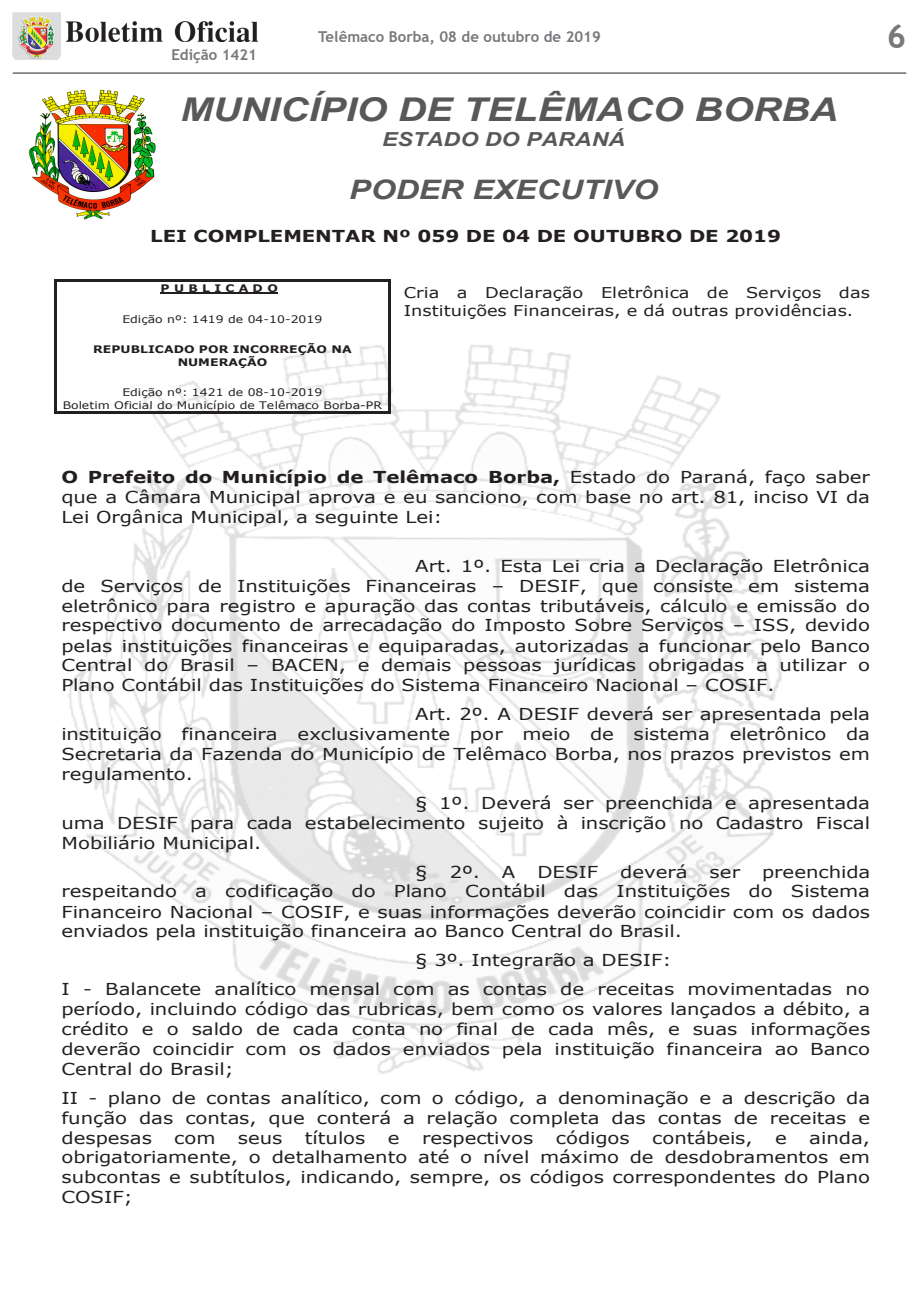
<style>
.page{position:relative;width:919px;height:1289px;background:#fff}
.page>*{position:absolute;margin:0;border:0;box-sizing:border-box;transform-origin:0 0}
.t1{font:700 33px "Trebuchet MS";color:#76787b}
.t2{font:italic 700 32.7px "Arial";color:#57585a;scale:1.2 1}
.t3{font:italic 700 26.85px "Arial";color:#57585a;scale:1.2 1}
.t4{font:italic 700 19.35px "Arial";color:#57585a;scale:1.2 1}
.t5{font:16.5px/20px "Verdana";letter-spacing:-.005em;color:#231f20;text-align:justify;scale:1.2 1}
.t6{font:700 16.5px "Verdana";color:#231f20;scale:1.2 1}
.t7{font:700 15px "Trebuchet MS";color:#76787b}
.t8{font:14.85px/18.3px "Verdana";color:#231f20;scale:1.2 1}
.t9{font:10.35px/12.8px "Verdana";color:#231f20;text-align:center;scale:1.2 1}
.t10{font:700 10.35px/12.5px "Verdana";letter-spacing:.005em;color:#231f20;text-align:center;scale:1.2 1}
.s1{font-weight:700}
</style>
<div class="page">
<img style="left:13px;top:13px;width:47px;height:47px">
<img style="left:66px;top:21px;width:191px;height:21px">
<hr style="left:13px;top:73px;width:893px;height:1px;background:#231f20">
<img style="left:29px;top:89px;width:127px;height:131px">
<img style="left:54px;top:306px;width:728px;height:768px">
<hr style="left:161px;top:293px;width:117px;height:1px;background:#231f20">
<hr style="left:56px;top:279px;width:332px;height:2px;background:#231f20">
<hr style="left:54px;top:281px;width:2px;height:130px;background:#231f20">
<hr style="left:56px;top:411px;width:332px;height:2px;background:#231f20">
<hr style="left:388px;top:281px;width:3px;height:130px;background:#231f20">
<p class="t7" style="left:318px;top:27px;width:284px">Telêmaco Borba, 08 de outubro de 2019</p>
<h1 class="t1" style="left:886px;top:16px;width:21px">6</h1>
<p class="t7" style="left:171px;top:45px;width:87px">Edição 1421</p>
<p class="t2" style="left:180px;top:88px;width:549px">MUNICÍPIO DE TELÊMACO BORBA</p>
<p class="t4" style="left:382px;top:126px;width:204px">ESTADO DO PARANÁ</p>
<p class="t3" style="left:349px;top:172px;width:259px">PODER EXECUTIVO</p>
<p class="t6" style="left:150px;top:224px;width:527px">LEI COMPLEMENTAR Nº 059 DE 04 DE OUTUBRO DE 2019</p>
<p class="t10" style="left:161px;top:282px;width:99px">P U B L I C A D O</p>
<p class="t9" style="left:122px;top:312px;width:168px">Edição nº: 1419 de 04-10-2019</p>
<p class="t10" style="left:93px;top:343px;width:217px">REPUBLICADO POR INCORREÇÃO NA<br>NUMERAÇÃO</p>
<p class="t9" style="left:63px;top:386px;width:268px">Edição nº: 1421 de 08-10-2019<br>Boletim Oficial do Município de Telêmaco Borba-PR</p>
<p class="t8" style="left:404px;top:283px;width:390px">Cria a Declaração Eletrônica de Serviços das<br>Instituições Financeiras, e dá outras providências.</p>
<p class="t5" style="left:61px;top:467px;width:675px"><span class="s1">O Prefeito do Município de Telêmaco Borba,</span> Estado do Paraná, faço saber que a Câmara Municipal aprova e eu sanciono, com base no art. 81, inciso VI da Lei Orgânica Municipal, a seguinte Lei:</p>
<p class="t5" style="left:61px;top:555px;width:675px;text-indent:354px">Art. 1º. Esta Lei cria a Declaração Eletrônica de Serviços de Instituições Financeiras – DESIF, que consiste em sistema eletrônico para registro e apuração das contas tributáveis, cálculo e emissão do respectivo documento de arrecadação do Imposto Sobre Serviços – ISS, devido pelas instituições financeiras e equiparadas, autorizadas a funcionar pelo Banco Central do Brasil – BACEN, e demais pessoas jurídicas obrigadas a utilizar o Plano Contábil das Instituições do Sistema Financeiro Nacional – COSIF.</p>
<p class="t5" style="left:61px;top:704px;width:675px;text-indent:354px">Art. 2º. A DESIF deverá ser apresentada pela instituição financeira exclusivamente por meio de sistema eletrônico da Secretaria da Fazenda do Município de Telêmaco Borba, nos prazos previstos em regulamento.</p>
<p class="t5" style="left:61px;top:792px;width:675px;text-indent:354px">§ 1º. Deverá ser preenchida e apresentada uma DESIF para cada estabelecimento sujeito à inscrição no Cadastro Fiscal Mobiliário Municipal.</p>
<p class="t5" style="left:415px;top:861px;width:12px">§</p>
<p class="t5" style="left:449px;top:861px;width:56px">2º. A</p>
<p class="t5" style="left:537px;top:861px;width:52px">DESIF</p>
<p class="t5" style="left:620px;top:861px;width:58px">deverá</p>
<p class="t5" style="left:709px;top:861px;width:27px">ser</p>
<p class="t5" style="left:61px;top:861px;width:675px;text-indent:700px">preenchida respeitando a codificação do Plano Contábil das Instituições do Sistema Financeiro Nacional – COSIF, e suas informações deverão coincidir com os dados enviados pela instituição financeira ao Banco Central do Brasil.</p>
<p class="t5" style="left:61px;top:945px;width:675px;line-height:29px;text-indent:354px">§ 3º. Integrarão a DESIF:<br>I - Balancete analítico mensal com as contas de receitas movimentadas no</p>
<p class="t5" style="left:61px;top:998px;width:675px">período, incluindo código das rubricas, bem como os valores lançados a débito, a crédito e o saldo de cada conta no final de cada mês, e suas informações deverão coincidir com os dados enviados pela instituição financeira ao Banco Central do Brasil;</p>
<p class="t5" style="left:61px;top:1087px;width:675px">II - plano de contas analítico, com o código, a denominação e a descrição da função das contas, que conterá a relação completa das contas de receitas e despesas</p>
<p class="t5" style="left:174px;top:1127px;width:36px">com</p>
<p class="t5" style="left:238px;top:1127px;width:39px">seus</p>
<p class="t5" style="left:305px;top:1127px;width:52px">títulos</p>
<p class="t5" style="left:388px;top:1127px;width:11px">e</p>
<p class="t5" style="left:422px;top:1127px;width:94px">respectivos</p>
<p class="t5" style="left:555px;top:1127px;width:63px">códigos</p>
<p class="t5" style="left:652px;top:1127px;width:85px">contábeis,</p>
<p class="t5" style="left:775px;top:1127px;width:11px">e</p>
<p class="t5" style="left:61px;top:1127px;width:675px;text-indent:747px">ainda, obrigatoriamente, o detalhamento até o nível máximo de desdobramentos em subcontas e subtítulos, indicando, sempre, os códigos correspondentes do Plano COSIF;</p>
</div>
